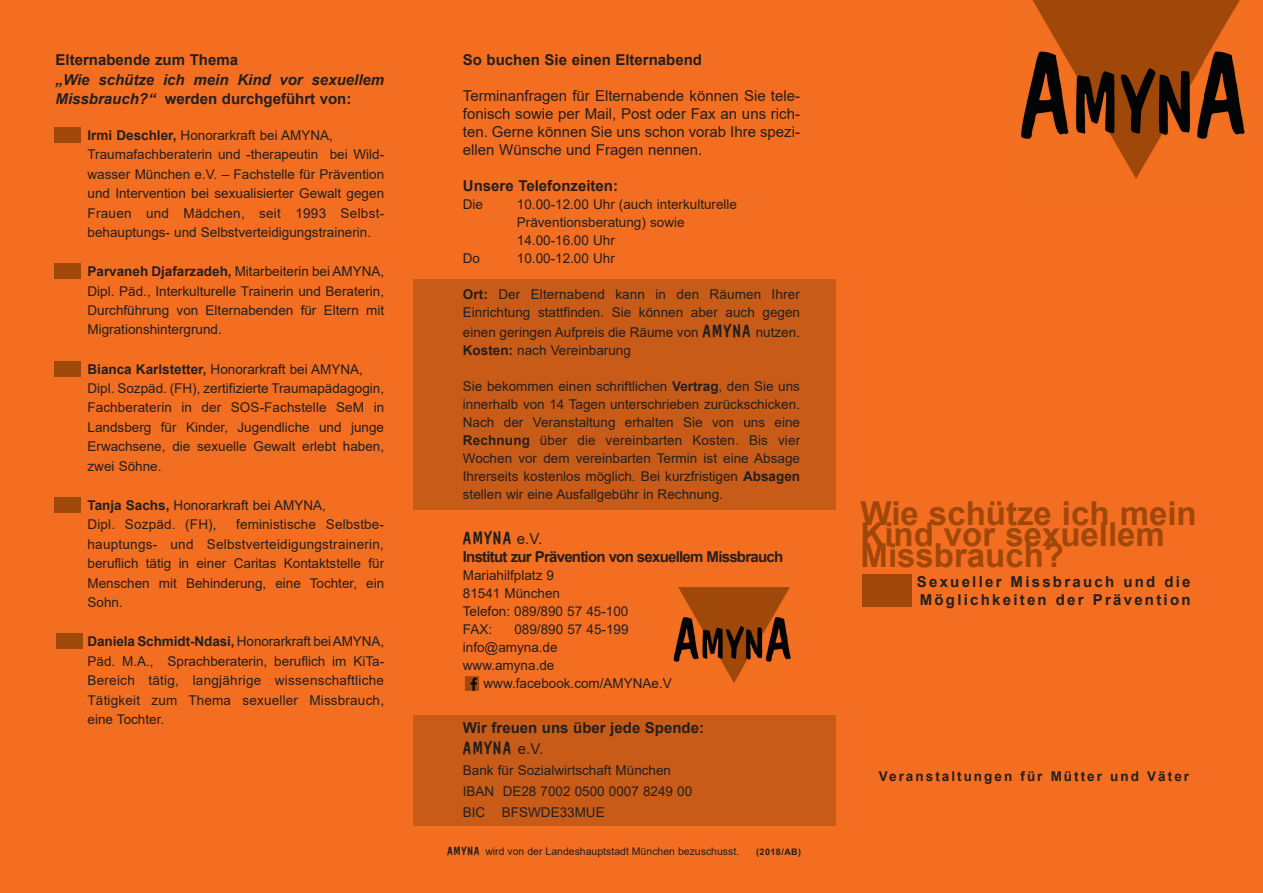
<style>
.page{position:relative;width:1263px;height:893px;background:#f36e21}
.page>*{position:absolute;margin:0;border:0;box-sizing:border-box;transform-origin:0 0}
.t1{font:700 33px "Arial";color:#a0470a}
.t2{font:18px "Dom Casual BT";letter-spacing:.05em;color:#231f20}
.t3{font:15px/18px "Arial";color:#231f20;text-align:justify}
.t4{font:700 15px "Arial";color:#231f20}
.t5{font:italic 700 15px/19.5px "Arial";color:#231f20}
.t6{font:700 15px/18px "Arial";letter-spacing:.15em;color:#231f20}
.t7{font:700 15px "Arial";letter-spacing:-.05em;color:#231f20}
.t8{font:13.5px/19.5px "Arial";color:#231f20}
.t9{font:700 13.5px "Arial";letter-spacing:.15em;color:#231f20}
.t10{font:10.5px "Arial";color:#231f20}
.t11{font:700 9px "Arial";letter-spacing:.05em;color:#231f20}
.s1{font-style:normal}
.s2{font-weight:700}
.s3{font-family:"Dom Casual BT";font-size:18px}
.s4{font-family:"Arial";font-size:15px}
.s5{font-family:"Dom Casual BT";font-size:12px}
</style>
<div class="page">
<img style="left:1020px;top:0;width:225px;height:179px">
<img style="left:673px;top:587px;width:118px;height:96px">
<div style="left:863px;top:574px;width:49px;height:33px;background:#a0470a"></div>
<div style="left:54px;top:128px;width:26px;height:15px;background:#a0470a"></div>
<div style="left:54px;top:264px;width:26px;height:15px;background:#a0470a"></div>
<div style="left:54px;top:497px;width:26px;height:16px;background:#a0470a"></div>
<div style="left:56px;top:634px;width:27px;height:15px;background:#a0470a"></div>
<div style="left:54px;top:361px;width:26px;height:16px;background:#a0470a"></div>
<div style="left:413px;top:715px;width:423px;height:111px;background:#c85b18"></div>
<div style="left:413px;top:280px;width:423px;height:230px;background:#c85b18"></div>
<img style="left:465px;top:676px;width:14px;height:15px">
<img style="left:465px;top:678px;width:14px;height:10px">
<p class="t4" style="left:56px;top:49px;width:184px">Elternabende zum Thema</p>
<p class="t5" style="left:56px;top:70px;width:330px">„Wie schütze ich mein Kind vor sexuellem<br>Missbrauch?“ <span class="s1">werden durchgeführt von:</span></p>
<p class="t8" style="left:88px;top:125px;width:298px"><span class="s2">Irmi Deschler,</span> Honorarkraft bei AMYNA, Traumafachberaterin und -therapeutin bei Wild&shy;wasser München e.V. – Fachstelle für Prävention und Intervention bei sexualisierter Gewalt gegen Frauen und Mädchen, seit 1993 Selbst&shy;behauptungs- und Selbstverteidigungstrainerin.</p>
<p class="t8" style="left:88px;top:261px;width:298px;text-align:justify"><span class="s2">Parvaneh Djafarzadeh,</span> Mitarbeiterin bei AMYNA, Dipl. Päd., Interkulturelle Trainerin und Beraterin, Durchführung von Elternabenden für Eltern mit Migrationshintergrund.</p>
<p class="t8" style="left:88px;top:359px;width:298px"><span class="s2">Bianca Karlstetter,</span> Honorarkraft bei AMYNA, Dipl. Sozpäd. (FH), zertifizierte Traumapädagogin, Fachberaterin in der SOS-Fachstelle SeM in Landsberg für Kinder, Jugendliche und junge Erwachsene, die sexuelle Gewalt erlebt haben, zwei Söhne.</p>
<p class="t8" style="left:88px;top:495px;width:240px"><span class="s2">Tanja Sachs,</span> Honorarkraft bei AMYNA,<br>Dipl. Sozpäd. (FH),</p>
<p class="t8" style="left:88px;top:515px;width:298px;text-align:justify;text-indent:149px">feministische Selbstbe&shy;hauptungs- und Selbstverteidigungstrainerin, beruflich tätig in einer Caritas Kontaktstelle für Menschen mit Behinderung, eine Tochter, ein Sohn.</p>
<p class="t8" style="left:88px;top:632px;width:298px;text-align:justify"><span class="s2">Daniela Schmidt-Ndasi,</span> Honorarkraft bei AMYNA, Päd. M.A., Sprachberaterin, beruflich im KiTa-Bereich tätig, langjährige wissenschaftliche Tätigkeit zum Thema sexueller Missbrauch, eine Tochter.</p>
<p class="t4" style="left:463px;top:49px;width:241px">So buchen Sie einen Elternabend</p>
<p class="t3" style="left:463px;top:87px;width:339px">Terminanfragen für Elternabende können Sie tele&shy;fonisch sowie per Mail, Post oder Fax an uns rich&shy;ten. Gerne können Sie uns schon vorab Ihre spezi&shy;ellen Wünsche und Fragen nennen.</p>
<p class="t4" style="left:463px;top:175px;width:157px">Unsere Telefonzeiten:</p>
<p class="t8" style="left:463px;top:195px;width:22px">Die</p>
<p class="t8" style="left:517px;top:195px;width:222px;line-height:18px">10.00-12.00 Uhr (auch interkulturelle<br>Präventionsberatung) sowie<br>14.00-16.00 Uhr</p>
<p class="t8" style="left:463px;top:249px;width:19px">Do</p>
<p class="t8" style="left:517px;top:249px;width:99px">10.00-12.00 Uhr</p>
<p class="t8" style="left:463px;top:285px;width:339px;line-height:18px"><span class="s2">Ort:</span> Der Elternabend kann in den Räumen Ihrer<br>Einrichtung stattfinden. Sie können aber auch gegen</p>
<p class="t8" style="left:463px;top:323px;width:339px;line-height:18px">einen geringen Aufpreis die Räume von <span class="s3">AMYNA</span> nutzen.<br><span class="s2">Kosten:</span> nach Vereinbarung</p>
<p class="t8" style="left:463px;top:377px;width:339px;line-height:18px;text-align:justify">Sie bekommen einen schriftlichen <span class="s2">Vertrag</span>, den Sie uns innerhalb von 14 Tagen unterschrieben zurückschicken.<br>Nach der Veranstaltung erhalten Sie von uns eine <span class="s2">Rechnung</span> über die vereinbarten Kosten. Bis vier Wochen vor dem vereinbarten Termin ist eine Absage Ihrerseits kostenlos möglich. Bei kurzfristigen <span class="s2">Absagen </span>stellen wir eine Ausfallgebühr in Rechnung.</p>
<h2 class="t2" style="left:463px;top:527px;width:81px">AMYNA <span class="s4">e.V.</span></h2>
<p class="t7" style="left:463px;top:546px;width:322px">Institut zur Prävention von sexuellem Missbrauch</p>
<p class="t8" style="left:463px;top:566px;width:167px;line-height:18px">Mariahilfplatz 9<br>81541 München<br>Telefon: 089/890 57 45-100<br>FAX:</p>
<p class="t8" style="left:463px;top:620px;width:167px;line-height:18px;text-indent:52px">089/890 57 45-199 info@amyna.de www.amyna.de</p>
<p class="t8" style="left:483px;top:673px;width:190px">www.facebook.com/AMYNAe.V</p>
<p class="t4" style="left:463px;top:717px;width:243px">Wir freuen uns über jede Spende:</p>
<h2 class="t2" style="left:463px;top:737px;width:82px">AMYNA <span class="s4">e.V.</span></h2>
<p class="t8" style="left:463px;top:759px;width:231px;line-height:21px">Bank für Sozialwirtschaft München<br>IBAN DE28 7002 0500 0007 8249 00<br>BIC BFSWDE33MUE</p>
<p class="t10" style="left:447px;top:844px;width:294px"><span class="s5">AMYNA</span> wird von der Landeshauptstadt München bezuschusst.</p>
<p class="t11" style="left:756px;top:845px;width:47px">(2018/AB)</p>
<h1 class="t1" style="left:860px;top:490px;width:338px">Wie schütze ich mein</h1>
<h1 class="t1" style="left:860px;top:511px;width:306px">Kind vor sexuellem</h1>
<h1 class="t1" style="left:860px;top:532px;width:205px">Missbrauch?</h1>
<p class="t6" style="left:917px;top:572px;width:275px">Sexueller Missbrauch und die<br>Möglichkeiten der Prävention</p>
<p class="t9" style="left:879px;top:767px;width:312px">Veranstaltungen für Mütter und Väter</p>
</div>
